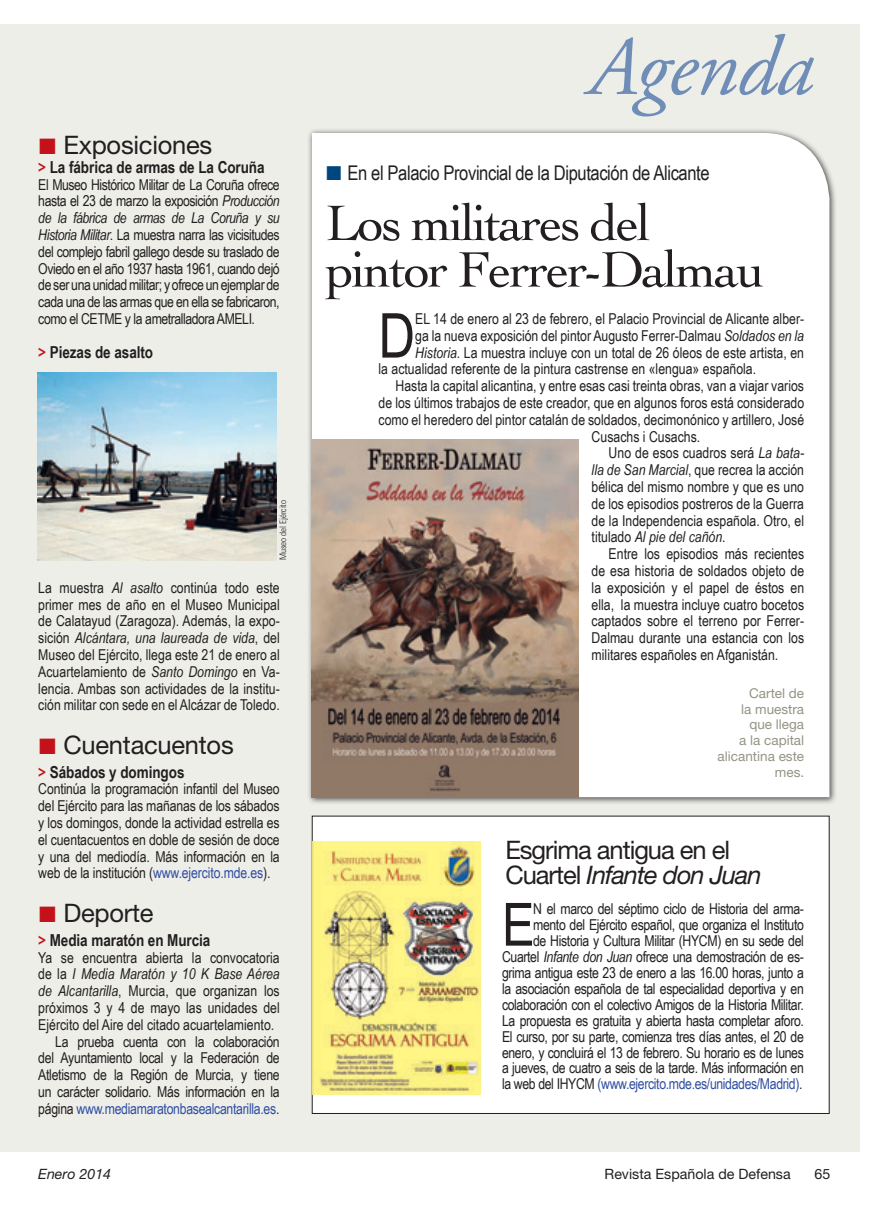
<style>
.page{position:relative;width:893px;height:1218px;background:#fff}
.page>*{position:absolute;margin:0;border:0;box-sizing:border-box;transform-origin:0 0}
.t1{font:italic 84px "Adobe Garamond Pro";letter-spacing:-.01em;color:#708db7}
.t2{font:61.95px "Arial Narrow";color:#231f20}
.t3{font:59.7px "Arial Narrow";color:#231f20}
.t4{font:52.5px/46.5px "Cochin";letter-spacing:-.04em;color:#231f20}
.t5{font:25.5px/25.5px "Helvetica Neue";letter-spacing:-.04em;color:#231f20}
.t6{font:25.5px "Helvetica Neue";letter-spacing:-.01em;color:#231f20}
.t7{font:20.25px "Arial Narrow";letter-spacing:-.02em;color:#231f20}
.t8{font:700 16.5px "Arial Narrow";letter-spacing:-.005em;color:#231f20}
.t9{font:15px/16.8px "Arial Narrow";color:#231f20;text-align:justify}
.t10{font:15px/16px "Arial Narrow";letter-spacing:-.025em;color:#231f20;text-align:right}
.t11{font:15px "Arial Narrow";letter-spacing:-.02em;color:#231f20}
.t12{font:italic 15px "Arial Narrow";color:#231f20}
.t13{font:15px "Arial Narrow";letter-spacing:-.02em;color:#304fa2}
.t14{font:14.25px "Helvetica Neue";color:#231f20}
.t15{font:italic 14.25px "Helvetica Neue";color:#231f20}
.t16{font:13.5px/15.8px "Helvetica Neue";color:#959383;text-align:right}
.t17{font:300 condensed 9px "Univers";letter-spacing:-.005em;color:#231f20}
.s1{font-family:"European Pi Three";font-size:22.5px;color:#c4121a}
.s2{color:#c4121a}
.s3{font-style:italic}
.s4{color:#304fa2}
.s5{font-style:normal}
.s6{color:#231f20}
.s7{font-family:"European Pi Three";color:#00467e}
</style>
<div class="page">
<div style="left:0;top:25px;width:859px;height:1127px;background:#eeeee9"></div>
<div style="left:307px;top:128px;width:530px;height:676px;background:#231f20;opacity:.75"></div>
<div style="left:312px;top:133px;width:517px;height:664px;background:#fff"></div>
<div style="left:312px;top:816px;width:517px;height:297px;background:#fff"></div>
<img style="left:312px;top:841px;width:169px;height:253px">
<img style="left:37px;top:372px;width:240px;height:188px">
<img style="left:312px;top:439px;width:267px;height:358px">
<h3 class="t6" style="left:38px;top:130px;width:175px"><span class="s1">L</span> Exposiciones</h3>
<p class="t8" style="left:38px;top:154px;width:228px"><span class="s2">&gt;</span> La fábrica de armas de La Coruña</p>
<p class="t9" style="left:38px;top:175px;width:243px">El Museo Histórico Militar de La Coruña ofrece hasta el 23 de marzo la exposición <span class="s3">Producción de la fábrica de armas de La Coruña y su Historia Militar</span>. La muestra narra las vicisitudes del complejo fabril gallego desde su traslado de Oviedo en el año 1937 hasta 1961, cuando dejó de ser una unidad militar; y ofrece un ejemplar de cada una de las armas que en ella se fabricaron, como el CETME y la ametralladora AMELI.</p>
<p class="t8" style="left:38px;top:339px;width:116px"><span class="s2">&gt;</span> Piezas de asalto</p>
<p class="t17" style="left:277px;top:560px;width:62px;rotate:-90deg">Museo del Ejército</p>
<p class="t9" style="left:38px;top:578px;width:243px">La muestra <span class="s3">Al asalto</span> continúa todo este primer mes de año en el Museo Municipal de Calatayud (Zaragoza). Además, la expo&shy;sición <span class="s3">Alcántara, una laureada de vida</span>, del Museo del Ejército, llega este 21 de enero al Acuartelamiento de <span class="s3">Santo Domingo</span> en Va&shy;lencia. Ambas son actividades de la institu&shy;ción militar con sede en el Alcázar de Toledo.</p>
<h3 class="t6" style="left:38px;top:730px;width:197px"><span class="s1">L</span> Cuentacuentos</h3>
<p class="t8" style="left:38px;top:759px;width:148px"><span class="s2">&gt;</span> Sábados y domingos</p>
<p class="t9" style="left:38px;top:780px;width:243px">Continúa la programación infantil del Museo del Ejército para las mañanas de los sábados y los domingos, donde la actividad estrella es el cuentacuentos en doble de sesión de doce y una del mediodía. Más información en la web de la institución (<span class="s4">www.ejercito.mde.es</span>).</p>
<h3 class="t6" style="left:38px;top:898px;width:117px"><span class="s1">L</span> Deporte</h3>
<p class="t8" style="left:38px;top:927px;width:174px"><span class="s2">&gt;</span> Media maratón en Murcia</p>
<p class="t9" style="left:38px;top:948px;width:243px">Ya se encuentra abierta la convocatoria</p>
<p class="t12" style="left:38px;top:963px;width:243px"><span class="s5">de la</span> I Media Maratón y 10 K Base Aérea</p>
<p class="t9" style="left:38px;top:982px;width:243px"><span class="s3">de Alcantarilla</span>, Murcia, que organizan los</p>
<p class="t9" style="left:38px;top:998px;width:243px">próximos 3 y 4 de mayo las unidades del</p>
<p class="t9" style="left:38px;top:1015px;width:237px">Ejército del Aire del citado acuartelamiento.</p>
<p class="t11" style="left:55px;top:1030px;width:226px">La prueba cuenta con la colaboración</p>
<p class="t11" style="left:38px;top:1047px;width:243px">del Ayuntamiento local y la Federación de</p>
<p class="t11" style="left:38px;top:1064px;width:243px">Atletismo de la Región de Murcia, y tiene</p>
<p class="t11" style="left:38px;top:1080px;width:243px">un carácter solidario. Más información en la</p>
<p class="t13" style="left:38px;top:1097px;width:243px"><span class="s6">página</span> www.mediamaratonbasealcantarilla.es<span class="s6">.</span></p>
<h1 class="t1" style="left:588px;top:17px;width:227px">Agenda</h1>
<h3 class="t7" style="left:325px;top:158px;width:385px"><span class="s7">L</span> En el Palacio Provincial de la Diputación de Alicante</h3>
<h3 class="t4" style="left:325px;top:197px;width:440px">Los militares del pintor Ferrer-Dalmau</h3>
<h2 class="t2" style="left:378px;top:290px;width:38px">D</h2>
<p class="t9" style="left:415px;top:310px;width:390px">EL 14 de enero al 23 de febrero, el Palacio Provincial de Alicante alber-</p>
<p class="t9" style="left:415px;top:326px;width:390px">ga la nueva exposición del pintor Augusto Ferrer-Dalmau <span class="s3">Soldados en la</span></p>
<p class="t9" style="left:415px;top:343px;width:390px"><span class="s3">Historia</span>. La muestra incluye con un total de 26 óleos de este artista, en</p>
<p class="t9" style="left:378px;top:360px;width:379px">la actualidad referente de la pintura castrense en «lengua» española.</p>
<p class="t9" style="left:395px;top:377px;width:410px">Hasta la capital alicantina, y entre esas casi treinta obras, van a viajar varios</p>
<p class="t9" style="left:378px;top:394px;width:427px">de los últimos trabajos de este creador, que en algunos foros está considerado</p>
<p class="t9" style="left:378px;top:410px;width:427px">como el heredero del pintor catalán de soldados, decimonónico y artillero, José</p>
<p class="t9" style="left:591px;top:427px;width:110px">Cusachs i Cusachs.</p>
<p class="t9" style="left:608px;top:444px;width:197px">Uno de esos cuadros será <span class="s3">La bata-</span></p>
<p class="t9" style="left:591px;top:461px;width:214px"><span class="s3">lla de San Marcial</span>, que recrea la acción</p>
<p class="t9" style="left:591px;top:478px;width:214px">bélica del mismo nombre y que es uno</p>
<p class="t9" style="left:591px;top:494px;width:214px">de los episodios postreros de la Guerra</p>
<p class="t9" style="left:591px;top:511px;width:214px">de la Independencia española. Otro, el</p>
<p class="t12" style="left:591px;top:527px;width:136px"><span class="s5">titulado</span> Al pie del cañón<span class="s5">.</span></p>
<p class="t9" style="left:608px;top:545px;width:197px">Entre los episodios más recientes</p>
<p class="t9" style="left:591px;top:562px;width:214px">de esa historia de soldados objeto de</p>
<p class="t9" style="left:591px;top:578px;width:214px">la exposición y el papel de éstos en</p>
<p class="t9" style="left:591px;top:595px;width:214px">ella, la muestra incluye cuatro bocetos</p>
<p class="t9" style="left:591px;top:612px;width:214px">captados sobre el terreno por Ferrer-</p>
<p class="t9" style="left:591px;top:629px;width:214px">Dalmau durante una estancia con los</p>
<p class="t9" style="left:591px;top:646px;width:188px">militares españoles en Afganistán.</p>
<p class="t16" style="left:717px;top:685px;width:88px">Cartel de<br>la muestra que llega<br>a la capital alicantina este mes.</p>
<h3 class="t5" style="left:505px;top:836px;width:258px">Esgrima antigua en el<br>Cuartel <span class="s3">Infante don Juan</span></h3>
<p class="t10" style="left:502px;top:900px;width:303px">N el marco del séptimo ciclo de Historia del arma&shy;mento del Ejército español, que organiza el Instituto<br>de Historia y Cultura Militar (HYCM) en su sede del Cuartel <span class="s3">Infante don Juan</span> ofrece una demostración de es&shy;grima antigua este 23 de enero a las 16.00 horas, junto a la asociación española de tal especialidad deportiva y en colaboración con el colectivo Amigos de la Historia Militar.<br>La propuesta es gratuita y abierta hasta completar aforo.<br>El curso, por su parte, comienza tres días antes, el 20 de enero, y concluirá el 13 de febrero. Su horario es de lunes a jueves, de cuatro a seis de la tarde. Más información en la web del IHYCM <span class="s4">(www.ejercito.mde.es/unidades/Madrid)</span>.</p>
<h3 class="t3" style="left:502px;top:881px;width:34px">E</h3>
<p class="t15" style="left:38px;top:1165px;width:74px">Enero 2014</p>
<p class="t14" style="left:604px;top:1165px;width:188px">Revista Española de Defensa</p>
<p class="t14" style="left:814px;top:1165px;width:17px">65</p>
</div>
